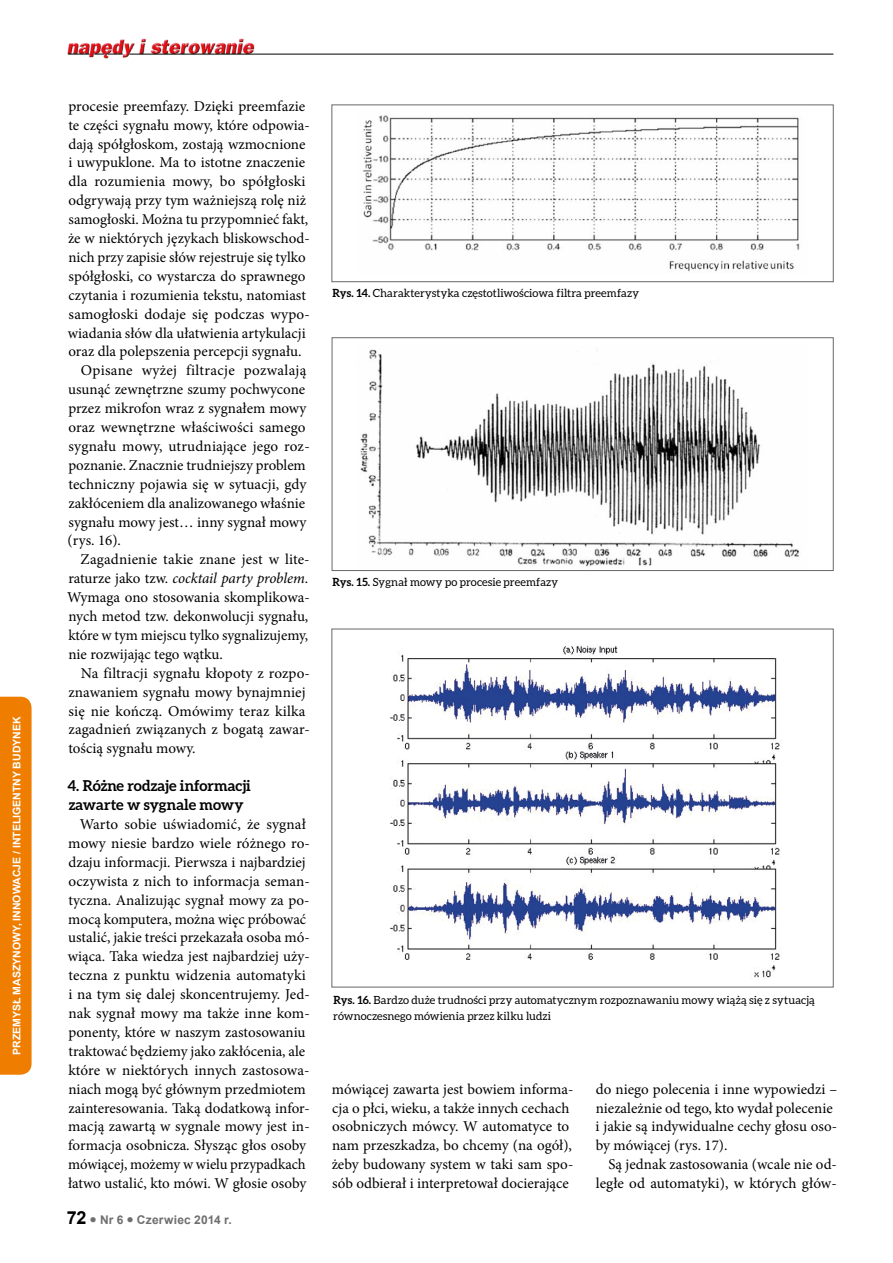
<style>
.page{position:relative;width:893px;height:1263px;background:#fff}
.page>*{position:absolute;margin:0;border:0;box-sizing:border-box;transform-origin:0 0}
.t1{font:15px/18.9px "Minion Pro";color:#000}
.t2{font:700 15px/18.9px "Aleo";letter-spacing:.005em;color:#000}
.t3{font:italic 15px "Minion Pro";letter-spacing:-.005em;color:#000}
.t4{font:700 12px "Arial";letter-spacing:.02em;color:#706f6f}
.t5{font:11.25px/15.9px "Aleo";letter-spacing:.005em;color:#000}
.t6{font:700 10.5px "Arial";color:#fff}
.s1{font-style:normal}
.s2{font-size:18px;color:#000}
.s3{font-weight:700}
</style>
<div class="page">
<img style="left:67px;top:38px;width:190px;height:21px">
<hr style="left:129px;top:54px;width:704px;height:1px;background:#000">
<svg style="left:68px;top:54px;width:55px;height:1px"></svg>
<div style="left:0;top:697px;width:32px;height:378px;background:#ef7d00"></div>
<img style="left:390px;top:646px;width:392px;height:333px">
<img style="left:360px;top:349px;width:440px;height:218px">
<div style="left:332px;top:338px;width:501px;height:233px;border:1px solid #686868"></div>
<img style="left:363px;top:115px;width:437px;height:157px">
<div style="left:332px;top:105px;width:501px;height:177px;border:1px solid #686868"></div>
<p class="t6" style="left:10px;top:1055px;width:340px;rotate:-90deg">Przemysł maszynowy, innowacje / Inteligentny budynek</p>
<p class="t1" style="left:68px;top:97px;width:238px">procesie preemfazy. Dzięki preemfazie</p>
<p class="t1" style="left:68px;top:115px;width:243px">te części sygnału mowy, które odpowia-</p>
<p class="t1" style="left:68px;top:134px;width:238px">dają spółgłoskom, zostają wzmocnione</p>
<p class="t1" style="left:68px;top:153px;width:238px">i uwypuklone. Ma to istotne znaczenie</p>
<p class="t1" style="left:68px;top:172px;width:239px">dla rozumienia mowy, bo spółgłoski</p>
<p class="t1" style="left:68px;top:191px;width:239px">odgrywają przy tym ważniejszą rolę niż</p>
<p class="t1" style="left:69px;top:210px;width:241px">samogłoski. Można tu przypomnieć fakt,</p>
<p class="t1" style="left:68px;top:229px;width:243px">że w niektórych językach bliskowschod-</p>
<p class="t1" style="left:68px;top:248px;width:239px">nich przy zapisie słów rejestruje się tylko</p>
<p class="t1" style="left:69px;top:267px;width:238px">spółgłoski, co wystarcza do sprawnego</p>
<p class="t1" style="left:68px;top:286px;width:239px">czytania i rozumienia tekstu, natomiast</p>
<p class="t1" style="left:69px;top:304px;width:243px">samogłoski dodaje się podczas wypo-</p>
<p class="t1" style="left:68px;top:323px;width:239px">wiadania słów dla ułatwienia artykulacji</p>
<p class="t1" style="left:68px;top:342px;width:234px">oraz dla polepszenia percepcji sygnału.</p>
<p class="t1" style="left:81px;top:361px;width:227px">Opisane wyżej filtracje pozwalają</p>
<p class="t1" style="left:68px;top:380px;width:239px">usunąć zewnętrzne szumy pochwycone</p>
<p class="t1" style="left:68px;top:399px;width:239px">przez mikrofon wraz z sygnałem mowy</p>
<p class="t1" style="left:68px;top:418px;width:238px">oraz wewnętrzne właściwości samego</p>
<p class="t1" style="left:69px;top:437px;width:243px">sygnału mowy, utrudniające jego roz-</p>
<p class="t1" style="left:68px;top:456px;width:239px">poznanie. Znacznie trudniejszy problem</p>
<p class="t1" style="left:68px;top:475px;width:240px">techniczny pojawia się w sytuacji, gdy</p>
<p class="t1" style="left:69px;top:493px;width:238px">zakłóceniem dla analizowanego właśnie</p>
<p class="t1" style="left:69px;top:512px;width:239px">sygnału mowy jest… inny sygnał mowy</p>
<p class="t1" style="left:68px;top:531px;width:55px">(rys. 16).</p>
<p class="t1" style="left:81px;top:550px;width:231px">Zagadnienie takie znane jest w lite-</p>
<p class="t3" style="left:68px;top:568px;width:241px"><span class="s1">raturze jako tzw.</span> cocktail party problem<span class="s1">.</span></p>
<p class="t1" style="left:67px;top:588px;width:244px">Wymaga ono stosowania skomplikowa-</p>
<p class="t1" style="left:68px;top:607px;width:241px">nych metod tzw. dekonwolucji sygnału,</p>
<p class="t1" style="left:68px;top:626px;width:241px">które w tym miejscu tylko sygnalizujemy,</p>
<p class="t1" style="left:68px;top:645px;width:156px">nie rozwijając tego wątku.</p>
<p class="t1" style="left:81px;top:664px;width:231px">Na filtracji sygnału kłopoty z rozpo-</p>
<p class="t1" style="left:69px;top:682px;width:239px">znawaniem sygnału mowy bynajmniej</p>
<p class="t1" style="left:69px;top:701px;width:238px">się nie kończą. Omówimy teraz kilka</p>
<p class="t1" style="left:69px;top:720px;width:243px">zagadnień związanych z bogatą zawar-</p>
<p class="t1" style="left:68px;top:739px;width:129px">tością sygnału mowy.</p>
<p class="t2" style="left:67px;top:776px;width:185px">4. Różne rodzaje informacji zawarte w sygnale mowy</p>
<p class="t1" style="left:68px;top:815px;width:244px;text-align:center">Warto sobie uświadomić, że sygnał mowy niesie bardzo wiele różnego ro&shy;dzaju informacji. Pierwsza i najbardziej oczywista z nich to informacja seman&shy;tyczna. Analizując sygnał mowy za po&shy;mocą komputera, można więc próbować ustalić, jakie treści przekazała osoba mó&shy;wiąca. Taka wiedza jest najbardziej uży&shy;teczna z punktu widzenia automatyki i na tym się dalej skoncentrujemy. Jed&shy;nak sygnał mowy ma także inne kom&shy;ponenty, które w naszym zastosowaniu traktować będziemy jako zakłócenia, ale które w niektórych innych zastosowa&shy;niach mogą być głównym przedmiotem zainteresowania. Taką dodatkową infor&shy;macją zawartą w sygnale mowy jest in&shy;formacja osobnicza. Słysząc głos osoby mówiącej, możemy w wielu przypadkach łatwo ustalić, kto mówi. W głosie osoby</p>
<p class="t4" style="left:67px;top:1212px;width:166px"><span class="s2">72</span> ● Nr 6 ● Czerwiec 2014 r.</p>
<p class="t5" style="left:332px;top:285px;width:308px"><span class="s3">Rys. 14.</span> Charakterystyka częstotliwościowa filtra preemfazy</p>
<p class="t5" style="left:332px;top:574px;width:227px"><span class="s3">Rys. 15.</span> Sygnał mowy po procesie preemfazy</p>
<p class="t5" style="left:333px;top:992px;width:483px"><span class="s3">Rys. 16.</span> Bardzo duże trudności przy automatycznym rozpoznawaniu mowy wiążą się z sytuacją równoczesnego mówienia przez kilku ludzi</p>
<p class="t1" style="left:332px;top:1079px;width:243px">mówiącej zawarta jest bowiem informa&shy;cja o płci, wieku, a także innych cechach osobniczych mówcy. W automatyce to nam przeszkadza, bo chcemy (na ogół), żeby budowany system w taki sam spo&shy;sób odbierał i interpretował docierające</p>
<p class="t1" style="left:596px;top:1079px;width:243px">do niego polecenia i inne wypowiedzi – niezależnie od tego, kto wydał polecenie i jakie są indywidualne cechy głosu oso&shy;by mówiącej (rys. 17).</p>
<p class="t1" style="left:596px;top:1155px;width:243px;text-align:right">Są jednak zastosowania (wcale nie od&shy;ległe od automatyki), w których głów-</p>
</div>
